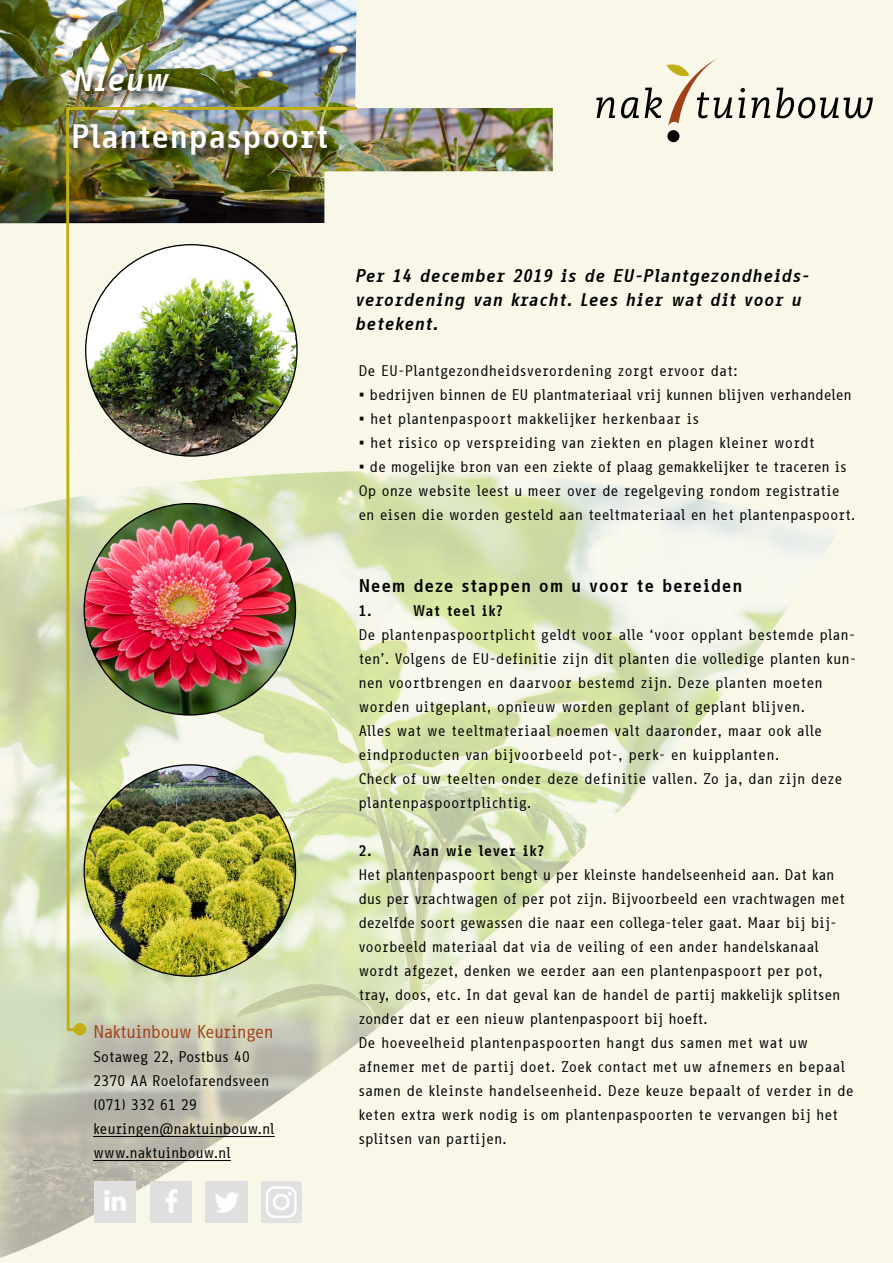
<style>
.page{position:relative;width:893px;height:1263px;background:#f8f7e8}
.page>*{position:absolute;margin:0;border:0;box-sizing:border-box;transform-origin:0 0}
.t1{font:700 33px "Info Office";letter-spacing:-.025em;color:#fff}
.t2{font:italic 700 33px "Info Office";letter-spacing:-.025em;color:#fff}
.t3{font:italic 700 18px/24px "Info Office";color:#000}
.t4{font:700 18px "Info Office";color:#000}
.t5{font:18px "Info Office";letter-spacing:-.05em;color:#a0411a}
.t6{font:15px/24px "Info Office";letter-spacing:-.01em;color:#000}
.t7{font:700 15px "Info Office";letter-spacing:-.01em;color:#000}
</style>
<div class="page">
<img style="left:0;top:0;width:553px;height:223px">
<div style="left:69px;top:67px;width:269px;height:103px;background:#000;opacity:.8"></div>
<img style="left:0;top:471px;width:833px;height:787px">
<div style="left:74px;top:1023px;width:12px;height:12px;background:#c1b015;border-radius:50%"></div>
<img style="left:65px;top:105px;width:295px;height:928px">
<div style="left:667px;top:130px;width:12px;height:12px;background:#000;border-radius:50%"></div>
<svg style="left:596px;top:97px;width:19px;height:21px"></svg>
<svg style="left:621px;top:97px;width:18px;height:21px"></svg>
<svg style="left:645px;top:58px;width:87px;height:68px"></svg>
<svg style="left:738px;top:88px;width:7px;height:30px"></svg>
<svg style="left:751px;top:97px;width:19px;height:21px"></svg>
<svg style="left:776px;top:88px;width:97px;height:30px"></svg>
<hr style="left:93px;top:1136px;width:182px;height:1px;background:#000">
<hr style="left:93px;top:1160px;width:138px;height:1px;background:#000">
<img style="left:94px;top:1181px;width:42px;height:42px">
<img style="left:206px;top:1181px;width:42px;height:42px">
<img style="left:150px;top:1181px;width:42px;height:42px">
<img style="left:262px;top:1181px;width:40px;height:42px">
<h1 class="t2" style="left:70px;top:60px;width:100px">Nieuw</h1>
<h1 class="t1" style="left:70px;top:117px;width:260px">Plantenpaspoort</h1>
<p class="t5" style="left:93px;top:1021px;width:182px">Naktuinbouw Keuringen</p>
<p class="t6" style="left:93px;top:1045px;width:183px">Sotaweg 22, Postbus 40<br>2370 AA Roelofarendsveen (071) 332 61 29 keuringen@naktuinbouw.nl www.naktuinbouw.nl</p>
<p class="t3" style="left:354px;top:263px;width:456px">Per 14 december 2019 is de EU-Plantgezondheids&shy;verordening van kracht. Lees hier wat dit voor u betekent.</p>
<p class="t6" style="left:358px;top:358px;width:381px">De EU-Plantgezondheidsverordening zorgt ervoor dat:</p>
<p class="t6" style="left:358px;top:382px;width:495px">• bedrijven binnen de EU plantmateriaal vrij kunnen blijven verhandelen</p>
<p class="t6" style="left:358px;top:406px;width:342px">• het plantenpaspoort makkelijker herkenbaar is</p>
<p class="t6" style="left:358px;top:430px;width:458px">• het risico op verspreiding van ziekten en plagen kleiner wordt</p>
<p class="t6" style="left:358px;top:454px;width:499px">• de mogelijke bron van een ziekte of plaag gemakkelijker te traceren is<br>Op onze website leest u meer over de regelgeving rondom registratie en eisen die worden gesteld aan teeltmateriaal en het plantenpaspoort.</p>
<p class="t4" style="left:358px;top:575px;width:386px">Neem deze stappen om u voor te bereiden</p>
<p class="t7" style="left:358px;top:602px;width:15px">1.</p>
<p class="t7" style="left:412px;top:602px;width:93px">Wat teel ik?</p>
<p class="t6" style="left:358px;top:622px;width:500px">De plantenpaspoortplicht geldt voor alle ‘voor opplant bestemde plan&shy;ten’. Volgens de EU-definitie zijn dit planten die volledige planten kun&shy;nen voortbrengen en daarvoor bestemd zijn. Deze planten moeten worden uitgeplant, opnieuw worden geplant of geplant blijven.<br>Alles wat we teeltmateriaal noemen valt daaronder, maar ook alle eindproducten van bijvoorbeeld pot-, perk- en kuipplanten.<br>Check of uw teelten onder deze definitie vallen. Zo ja, dan zijn deze plantenpaspoortplichtig.</p>
<p class="t7" style="left:358px;top:842px;width:15px">2.</p>
<p class="t7" style="left:412px;top:842px;width:134px">Aan wie lever ik?</p>
<p class="t6" style="left:358px;top:862px;width:497px">Het plantenpaspoort bengt u per kleinste handelseenheid aan. Dat kan dus per vrachtwagen of per pot zijn. Bijvoorbeeld een vrachtwagen met dezelfde soort gewassen die naar een collega-teler gaat. Maar bij bij&shy;voorbeeld materiaal dat via de veiling of een ander handelskanaal wordt afgezet, denken we eerder aan een plantenpaspoort per pot, tray, doos, etc. In dat geval kan de handel de partij makkelijk splitsen zonder dat er een nieuw plantenpaspoort bij hoeft.<br>De hoeveelheid plantenpaspoorten hangt dus samen met wat uw afnemer met de partij doet. Zoek contact met uw afnemers en bepaal samen de kleinste handelseenheid. Deze keuze bepaalt of verder in de keten extra werk nodig is om plantenpaspoorten te vervangen bij het splitsen van partijen.</p>
</div>
